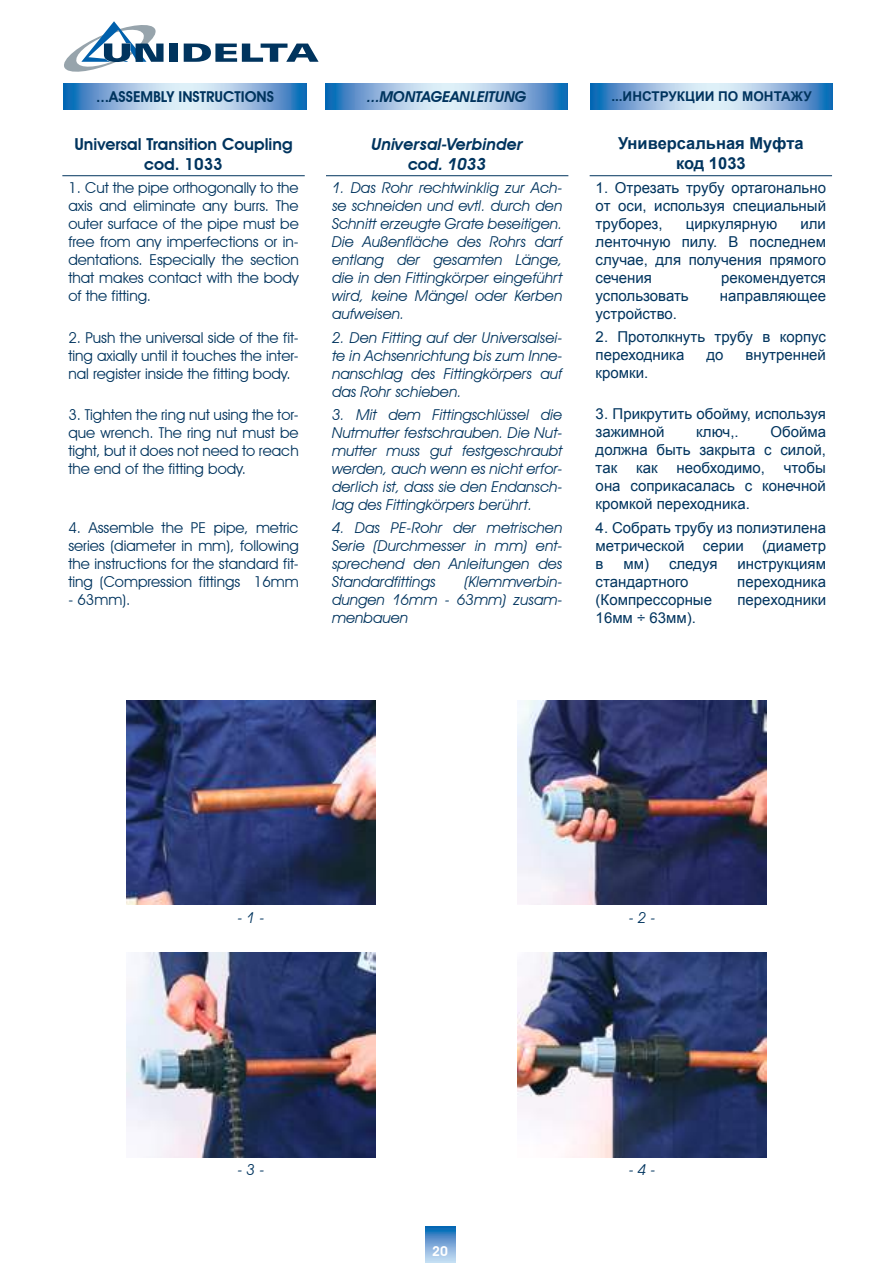
<style>
.page{position:relative;width:893px;height:1263px;background:#fff}
.page>*{position:absolute;margin:0;border:0;box-sizing:border-box;transform-origin:0 0}
.t1{font:600 16.5px/19.8px "Avant Garde IT Cby BT";color:#00345e;text-align:center}
.t2{font:italic 600 16.5px/19.8px "Avant Garde IT Cby BT";color:#00345e;text-align:center}
.t3{font:700 16.5px/19.8px "Arial";color:#00345e;text-align:center}
.t4{font:italic 15px/18px "Avant Garde IT Cby BT";color:#00345e;text-align:justify}
.t5{font:15px/18px "Avant Garde IT Cby BT";color:#00345e;text-align:justify}
.t6{font:15px/18px "Arial";color:#00345e;text-align:justify}
.t7{font:600 15px "Avant Garde IT Cby BT";color:#00345e}
.t8{font:italic 600 15px "Avant Garde IT Cby BT";color:#00345e}
.t9{font:700 13.5px "Arial";color:#00345e}
.t10{font:600 13.5px "Avant Garde IT Cby BT";color:#fff}
</style>
<div class="page">
<svg style="left:64px;top:21px;width:100px;height:51px"></svg>
<div style="left:169px;top:44px;width:9px;height:18px;background:#00345e"></div>
<svg style="left:184px;top:44px;width:135px;height:18px"></svg>
<svg style="left:425px;top:1227px;width:30px;height:36px"></svg>
<hr style="left:62px;top:175px;width:243px;height:1px;background:#00345e">
<hr style="left:326px;top:175px;width:242px;height:1px;background:#00345e">
<hr style="left:590px;top:175px;width:242px;height:1px;background:#00345e">
<svg style="left:64px;top:84px;width:242px;height:25px;background:#91b8dd"></svg>
<svg style="left:325px;top:84px;width:243px;height:25px;background:#91b7dd"></svg>
<svg style="left:590px;top:84px;width:243px;height:25px;background:#91b7dd"></svg>
<img style="left:126px;top:700px;width:250px;height:204px">
<img style="left:517px;top:700px;width:250px;height:204px">
<img style="left:126px;top:952px;width:250px;height:205px">
<img style="left:517px;top:952px;width:250px;height:205px">
<p class="t7" style="left:96px;top:88px;width:179px">...ASSEMBLY INSTRUCTIONS</p>
<p class="t8" style="left:367px;top:88px;width:161px">...MONTAGEANLEITUNG</p>
<p class="t9" style="left:611px;top:88px;width:202px">...ИНСТРУКЦИИ ПО МОНТАЖУ</p>
<p class="t1" style="left:74px;top:134px;width:220px">Universal Transition Coupling cod. 1033</p>
<p class="t2" style="left:371px;top:134px;width:153px">Universal-Verbinder cod. 1033</p>
<p class="t3" style="left:618px;top:134px;width:187px">Универсальная Муфта код 1033</p>
<p class="t5" style="left:68px;top:179px;width:232px">1. Cut the pipe orthogonally to the axis and eliminate any burrs. The outer surface of the pipe must be free from any imperfections or in&shy;dentations. Especially the section that makes contact with the body of the fitting.</p>
<p class="t4" style="left:332px;top:179px;width:232px">1. Das Rohr rechtwinklig zur Ach&shy;se schneiden und evtl. durch den Schnitt erzeugte Grate beseitigen.<br>Die Außenfläche des Rohrs darf entlang der gesamten Länge, die in den Fittingkörper eingeführt wird, keine Mängel oder Kerben aufweisen.</p>
<p class="t6" style="left:596px;top:179px;width:232px">1. Отрезать трубу ортагонально от оси, используя специальный труборез,</p>
<p class="t6" style="left:686px;top:215px;width:93px">циркулярную</p>
<p class="t6" style="left:596px;top:215px;width:232px;text-indent:205px">или ленточную пилу. В последнем случае, для получения прямого сечения</p>
<p class="t6" style="left:721px;top:269px;width:106px">рекомендуется</p>
<p class="t6" style="left:596px;top:287px;width:95px">успользовать</p>
<p class="t6" style="left:720px;top:287px;width:108px">направляющее</p>
<p class="t6" style="left:596px;top:305px;width:83px">устройство.</p>
<p class="t5" style="left:68px;top:328px;width:232px">2. Push the universal side of the fit&shy;ting axially until it touches the inter&shy;nal register inside the fitting body.</p>
<p class="t4" style="left:332px;top:328px;width:232px">2. Den Fitting auf der Universalsei&shy;te in Achsenrichtung bis zum Inne&shy;nanschlag des Fittingkörpers auf das Rohr schieben.</p>
<p class="t6" style="left:596px;top:328px;width:232px">2. Протолкнуть трубу в корпус переходника</p>
<p class="t6" style="left:706px;top:346px;width:19px">до</p>
<p class="t6" style="left:745px;top:346px;width:82px">внутренней</p>
<p class="t6" style="left:596px;top:364px;width:54px">кромки.</p>
<p class="t5" style="left:68px;top:405px;width:232px">3. Tighten the ring nut using the tor&shy;que wrench. The ring nut must be tight, but it does not need to reach the end of the fitting body.</p>
<p class="t4" style="left:332px;top:405px;width:232px">3. Mit dem Fittingschlüssel die Nutmutter festschrauben. Die Nut&shy;mutter muss gut festgeschraubt werden, auch wenn es nicht erfor&shy;derlich ist, dass sie den Endansch&shy;lag des Fittingkörpers berührt.</p>
<p class="t6" style="left:596px;top:405px;width:232px">3. Прикрутить обойму, используя зажимной</p>
<p class="t6" style="left:596px;top:423px;width:232px;text-indent:175px">Обойма должна быть закрыта с силой, так</p>
<p class="t6" style="left:696px;top:423px;width:44px">ключ,.</p>
<p class="t6" style="left:596px;top:459px;width:232px;text-indent:188px">чтобы она соприкасалась с конечной кромкой переходника.</p>
<p class="t6" style="left:636px;top:459px;width:23px">как</p>
<p class="t6" style="left:677px;top:459px;width:90px">необходимо,</p>
<p class="t5" style="left:68px;top:519px;width:232px">4. Assemble the PE pipe, metric series (diameter in mm), following the instructions for the standard fit&shy;ting (Compression fittings 16mm</p>
<p class="t5" style="left:68px;top:591px;width:64px">- 63mm).</p>
<p class="t4" style="left:332px;top:519px;width:232px">4. Das PE-Rohr der metrischen Serie (Durchmesser in mm) ent&shy;sprechend den Anleitungen des Standardfittings</p>
<p class="t4" style="left:332px;top:573px;width:232px;text-indent:133px">(Klemmverbin&shy;dungen 16mm - 63mm) zusam&shy;menbauen</p>
<p class="t6" style="left:596px;top:519px;width:232px">4. Собрать трубу из полиэтилена метрической серии (диаметр в</p>
<p class="t6" style="left:623px;top:555px;width:95px">мм) следуя</p>
<p class="t6" style="left:737px;top:555px;width:90px">инструкциям</p>
<p class="t6" style="left:596px;top:573px;width:94px">стандартного</p>
<p class="t6" style="left:737px;top:573px;width:90px">переходника</p>
<p class="t6" style="left:596px;top:591px;width:118px">(Компрессорные</p>
<p class="t6" style="left:737px;top:591px;width:90px">переходники</p>
<p class="t6" style="left:596px;top:609px;width:102px">16мм ÷ 63мм).</p>
<p class="t4" style="left:238px;top:908px;width:28px">- 1 -</p>
<p class="t4" style="left:629px;top:908px;width:28px">- 2 -</p>
<p class="t4" style="left:238px;top:1161px;width:28px">- 3 -</p>
<p class="t4" style="left:629px;top:1161px;width:28px">- 4 -</p>
<p class="t10" style="left:432px;top:1243px;width:17px">20</p>
</div>
